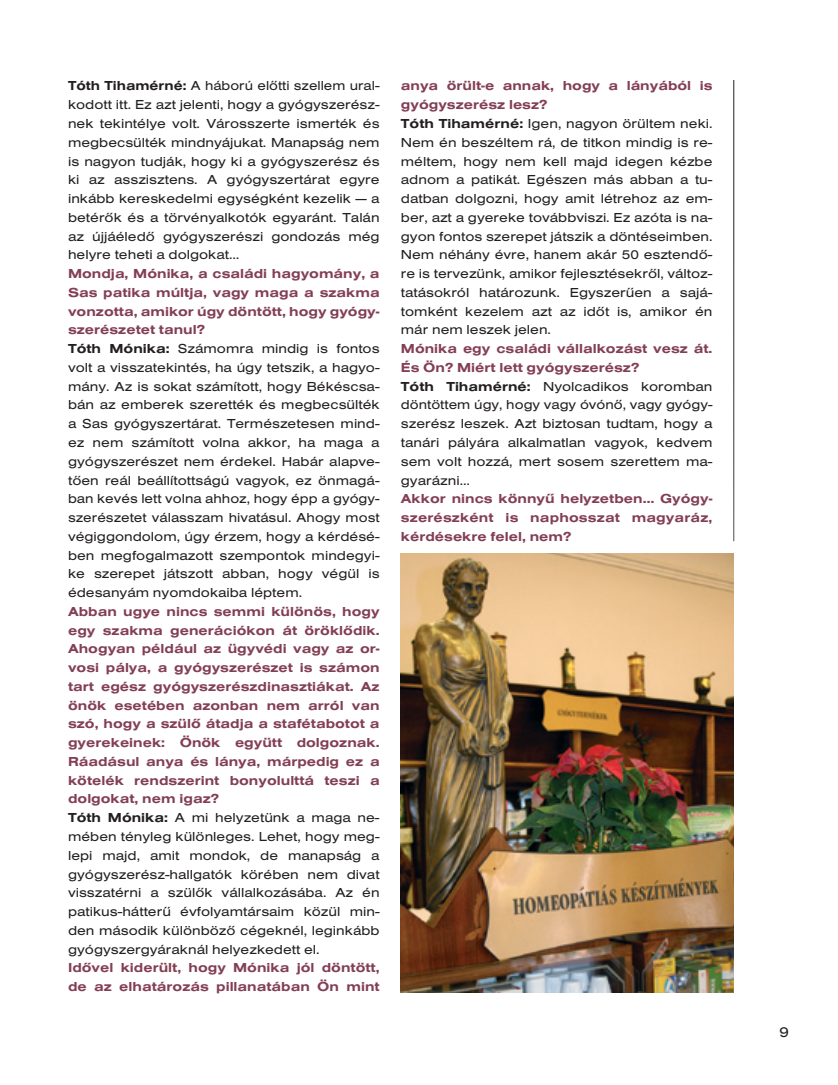
<style>
.page{position:relative;width:838px;height:1085px;background:#fff}
.page>*{position:absolute;margin:0;border:0;box-sizing:border-box;transform-origin:0 0}
.t1{font:15px "H Sans Extended";color:#231f20}
.t2{font:13.5px/18.8px "H Sans Extended";color:#231f20}
.t3{font:500 13.5px/18.8px "H Sans Extended";color:#833f54}
.s1{font-weight:500}
.s2{font-weight:500;color:#833f54}
.s3{color:#231f20}
.s4{font-weight:400;color:#231f20}
</style>
<div class="page">
<img style="left:401px;top:553px;width:332px;height:439px">
<p class="t2" style="left:68px;top:76px;width:313px;text-align:justify"><span class="s1">Tóth Tihamérné:</span> A háború elôtti szellem ural&shy;kodott itt. Ez azt jelenti, hogy a gyógyszerész&shy;nek tekintélye volt. Városszerte ismerték és megbecsülték mindnyájukat. Manapság nem is nagyon tudják, hogy ki a gyógyszerész és ki az asszisztens. A gyógyszertárat egyre inkább kereskedelmi egységként kezelik — a betérôk és a törvényalkotók egyaránt. Talán az újjáéledô gyógyszerészi gondozás még helyre teheti a dolgokat…</p>
<p class="t2" style="left:68px;top:264px;width:313px"><span class="s2">Mondja, Mónika, a családi hagyomány, a Sas patika múltja, vagy maga a szakma vonzotta, amikor úgy döntött, hogy gyógy&shy;szerészetet tanul?<br></span><span class="s1">Tóth Mónika:</span> Számomra mindig is fontos volt a visszatekintés, ha úgy tetszik, a hagyo&shy;mány. Az is sokat számított, hogy Békéscsa&shy;bán az emberek szerették és megbecsülték a Sas gyógyszertárat. Természetesen mind&shy;ez nem számított volna akkor, ha maga a gyógyszerészet nem érdekel. Habár alapve&shy;tôen reál beállítottságú vagyok, ez önmagá&shy;ban kevés lett volna ahhoz, hogy épp a gyógy&shy;szerészetet válasszam hivatásul. Ahogy most végiggondolom, úgy érzem, hogy a kérdésé&shy;ben megfogalmazott szempontok mindegyi&shy;ke szerepet játszott abban, hogy végül is édesanyám nyomdokaiba léptem.</p>
<p class="t3" style="left:68px;top:601px;width:313px">Abban ugye nincs semmi különös, hogy egy szakma generációkon át öröklôdik.<br>Ahogyan például az ügyvédi vagy az or&shy;vosi pálya, a gyógyszerészet is számon tart egész gyógyszerészdinasztiákat. Az önök esetében azonban nem arról van szó, hogy a szülô átadja a stafétabotot a gyerekeinek: Önök együtt dolgoznak.<br>Ráadásul anya és lánya, márpedig ez a kötelék rendszerint bonyolulttá teszi a dolgokat, nem igaz?<br><span class="s3">Tóth Mónika:</span> <span class="s4">A mi helyzetünk a maga ne&shy;mében tényleg különleges. Lehet, hogy meg&shy;lepi majd, amit mondok, de manapság a gyógyszerész-hallgatók körében nem divat visszatérni a szülôk vállalkozásába. Az én patikus-hátterû évfolyamtársaim közül min&shy;den második különbözô cégeknél, leginkább gyógyszergyáraknál helyezkedett el.</span></p>
<p class="t3" style="left:68px;top:958px;width:313px">Idôvel kiderült, hogy Mónika jól döntött, de az elhatározás pillanatában Ön mint</p>
<p class="t2" style="left:401px;top:76px;width:313px"><span class="s2">anya örült-e annak, hogy a lányából is gyógyszerész lesz?<br></span><span class="s1">Tóth Tihamérné:</span> Igen, nagyon örültem neki.<br>Nem én beszéltem rá, de titkon mindig is re&shy;méltem, hogy nem kell majd idegen kézbe adnom a patikát. Egészen más abban a tu&shy;datban dolgozni, hogy amit létrehoz az em&shy;ber, azt a gyereke továbbviszi. Ez azóta is na&shy;gyon fontos szerepet játszik a döntéseimben.<br>Nem néhány évre, hanem akár 50 esztendô&shy;re is tervezünk, amikor fejlesztésekrôl, változ&shy;tatásokról határozunk. Egyszerûen a sajá&shy;tomként kezelem azt az idôt is, amikor én már nem leszek jelen.</p>
<p class="t2" style="left:401px;top:339px;width:313px"><span class="s2">Mónika egy családi vállalkozást vesz át.<br>És Ön? Miért lett gyógyszerész?<br></span><span class="s1">Tóth Tihamérné:</span> Nyolcadikos koromban döntöttem úgy, hogy vagy óvónô, vagy gyógy&shy;szerész leszek. Azt biztosan tudtam, hogy a tanári pályára alkalmatlan vagyok, kedvem sem volt hozzá, mert sosem szerettem ma&shy;gyarázni…</p>
<p class="t3" style="left:401px;top:489px;width:313px;text-align:justify">Akkor nincs könnyû helyzetben… Gyógy&shy;szerészként is naphosszat magyaráz, kérdésekre felel, nem?</p>
<p class="t1" style="left:779px;top:1023px;width:11px">9</p>
</div>
